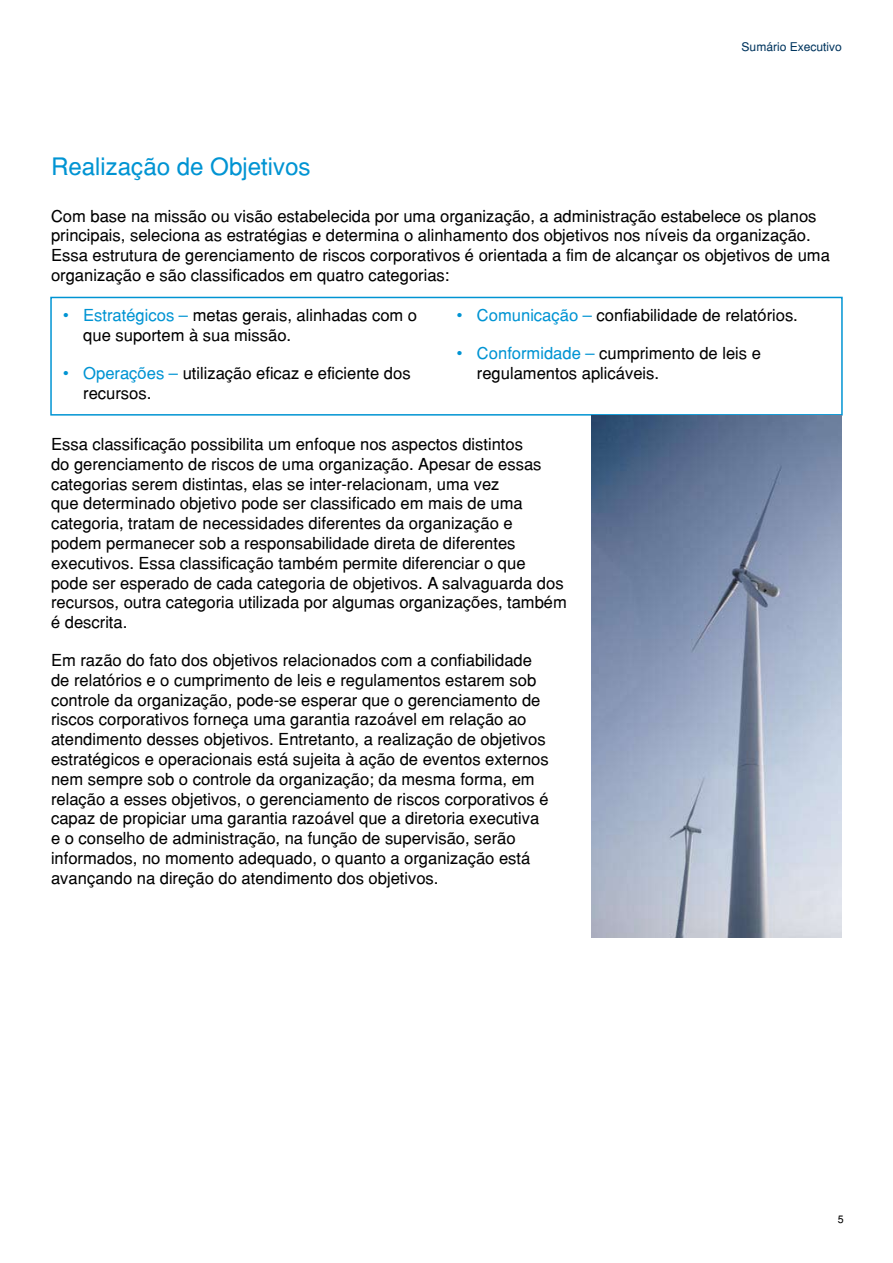
<style>
.page{position:relative;width:893px;height:1263px;background:#fff}
.page>*{position:absolute;margin:0;border:0;box-sizing:border-box;transform-origin:0 0}
.t1{font:24px "Helvetica";color:#0094d3}
.t2{font:16.5px/19.8px "Helvetica";color:#000}
.t3{font:16.5px "Helvetica";color:#0094d3}
.t4{font:12px "Helvetica";color:#00355e}
.s1{color:#0094d3}
</style>
<div class="page">
<div style="left:50px;top:297px;width:793px;height:119px;border:2px solid #0094d3"></div>
<img style="left:592px;top:415px;width:250px;height:523px">
<p class="t4" style="left:742px;top:40px;width:102px">Sumário Executivo</p>
<h1 class="t1" style="left:51px;top:152px;width:261px">Realização de Objetivos</h1>
<p class="t2" style="left:51px;top:206px;width:780px">Com base na missão ou visão estabelecida por uma organização, a administração estabelece os planos principais, seleciona as estratégias e determina o alinhamento dos objetivos nos níveis da organização.<br>Essa estrutura de gerenciamento de riscos corporativos é orientada a fim de alcançar os objetivos de uma organização e são classificados em quatro categorias:</p>
<p class="t2" style="left:83px;top:305px;width:335px"><span class="s1">Estratégicos –</span> metas gerais, alinhadas com o que suportem à sua missão.</p>
<p class="t2" style="left:83px;top:363px;width:329px"><span class="s1">Operações –</span> utilização eficaz e eficiente dos recursos.</p>
<p class="t2" style="left:477px;top:305px;width:322px"><span class="s1">Comunicação –</span> confiabilidade de relatórios.</p>
<p class="t2" style="left:477px;top:343px;width:286px"><span class="s1">Conformidade –</span> cumprimento de leis e regulamentos aplicáveis.</p>
<p class="t3" style="left:63px;top:305px;width:6px">•</p>
<p class="t3" style="left:457px;top:305px;width:6px">•</p>
<p class="t3" style="left:457px;top:343px;width:6px">•</p>
<p class="t3" style="left:63px;top:363px;width:6px">•</p>
<p class="t2" style="left:51px;top:434px;width:517px">Essa classificação possibilita um enfoque nos aspectos distintos<br>do gerenciamento de riscos de uma organização. Apesar de essas categorias serem distintas, elas se inter-relacionam, uma vez<br>que determinado objetivo pode ser classificado em mais de uma categoria, tratam de necessidades diferentes da organização e podem permanecer sob a responsabilidade direta de diferentes executivos. Essa classificação também permite diferenciar o que<br>pode ser esperado de cada categoria de objetivos. A salvaguarda dos recursos, outra categoria utilizada por algumas organizações, também é descrita.</p>
<p class="t2" style="left:51px;top:650px;width:499px">Em razão do fato dos objetivos relacionados com a confiabilidade de relatórios e o cumprimento de leis e regulamentos estarem sob controle da organização, pode-se esperar que o gerenciamento de riscos corporativos forneça uma garantia razoável em relação ao atendimento desses objetivos. Entretanto, a realização de objetivos estratégicos e operacionais está sujeita à ação de eventos externos nem sempre sob o controle da organização; da mesma forma, em relação a esses objetivos, o gerenciamento de riscos corporativos é capaz de propiciar uma garantia razoável que a diretoria executiva e o conselho de administração, na função de supervisão, serão informados, no momento adequado, o quanto a organização está avançando na direção do atendimento dos objetivos.</p>
</div>
